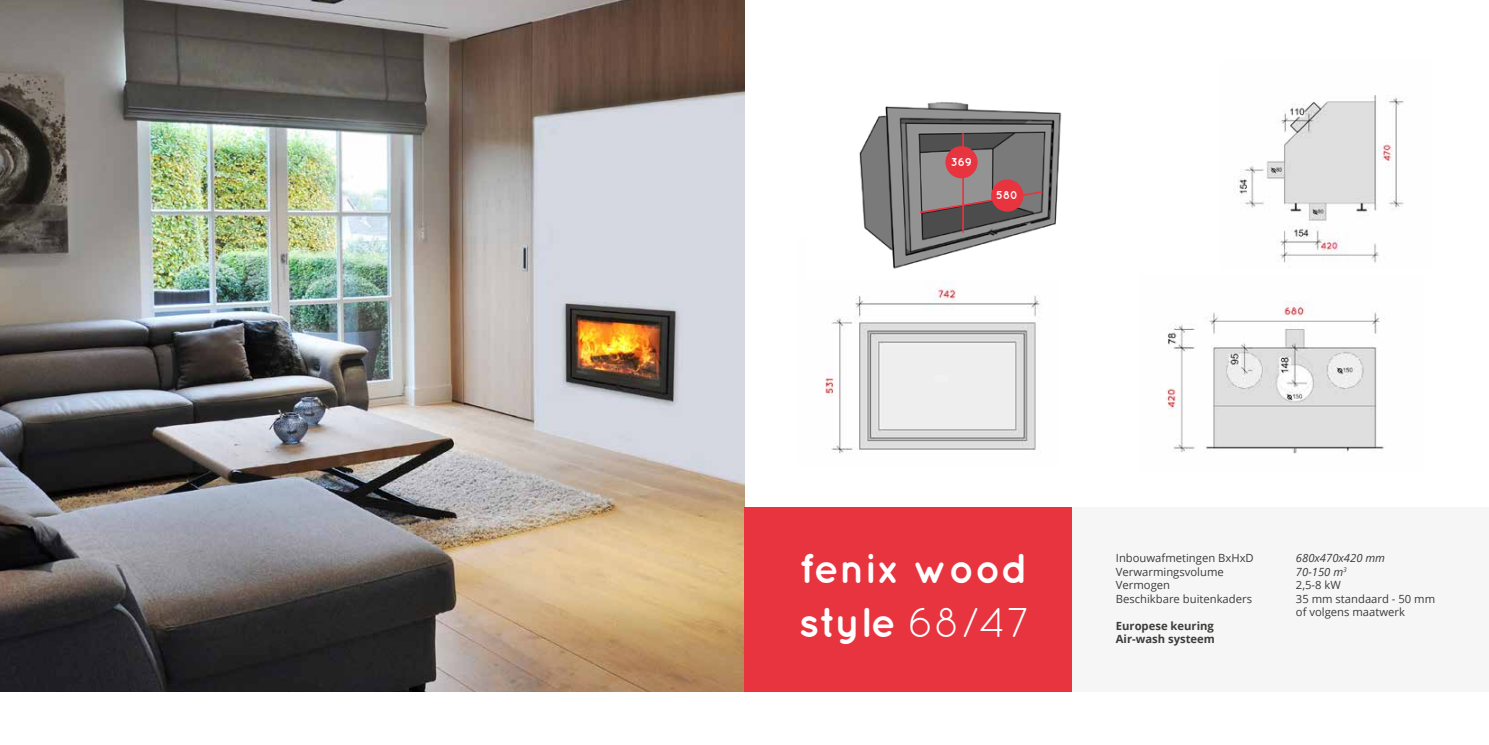
<style>
.page{position:relative;width:1489px;height:745px;background:#fff}
.page>*{position:absolute;margin:0;border:0;box-sizing:border-box;transform-origin:0 0}
.t1{font:700 41.62px/54px "Quicksand";color:#fff}
.t2{font:700 11.38px "Quicksand";color:#fff}
.t3{font:11.25px/13.5px "Open Sans";color:#3c3c3b}
.t4{font:700 11.25px/13.5px "Open Sans";color:#3c3c3b}
.t5{font:italic 11.25px "Open Sans";color:#3c3c3b}
.s1{font-weight:400}
</style>
<div class="page">
<img style="left:0;top:0;width:744px;height:691px">
<img style="left:825px;top:282px;width:217px;height:172px">
<img style="left:1167px;top:301px;width:218px;height:153px">
<img style="left:1237px;top:95px;width:167px;height:168px">
<img style="left:859px;top:102px;width:203px;height:167px">
<hr style="left:962px;top:133px;width:1px;height:99px;background:#e7343f">
<svg style="left:918px;top:190px;width:126px;height:24px;background:#7f7070"></svg>
<div style="left:991px;top:179px;width:32px;height:32px;background:#e7343f;border-radius:50%"></div>
<div style="left:945px;top:146px;width:32px;height:32px;background:#e7343f;border-radius:50%"></div>
<div style="left:744px;top:507px;width:328px;height:184px;background:#e7343f"></div>
<div style="left:1072px;top:507px;width:416px;height:184px;background:#f6f6f6"></div>
<p class="t2" style="left:950px;top:155px;width:23px">369</p>
<p class="t2" style="left:996px;top:188px;width:24px">580</p>
<h1 class="t1" style="left:798px;top:539px;width:233px">fenix wood style <span class="s1">68/47</span></h1>
<p class="t3" style="left:1115px;top:550px;width:139px">Inbouwafmetingen BxHxD</p>
<p class="t5" style="left:1295px;top:550px;width:91px">680x470x420 mm</p>
<p class="t3" style="left:1115px;top:564px;width:109px">Verwarmingsvolume</p>
<p class="t5" style="left:1295px;top:563px;width:52px">70-150 m<sup>3</sup></p>
<p class="t3" style="left:1115px;top:577px;width:56px">Vermogen</p>
<p class="t3" style="left:1295px;top:577px;width:46px">2,5-8 kW</p>
<p class="t3" style="left:1115px;top:591px;width:138px">Beschikbare buitenkaders</p>
<p class="t3" style="left:1295px;top:591px;width:141px">35 mm standaard - 50 mm of volgens maatwerk</p>
<p class="t4" style="left:1115px;top:618px;width:101px">Europese keuring<br>Air-wash systeem</p>
</div>
